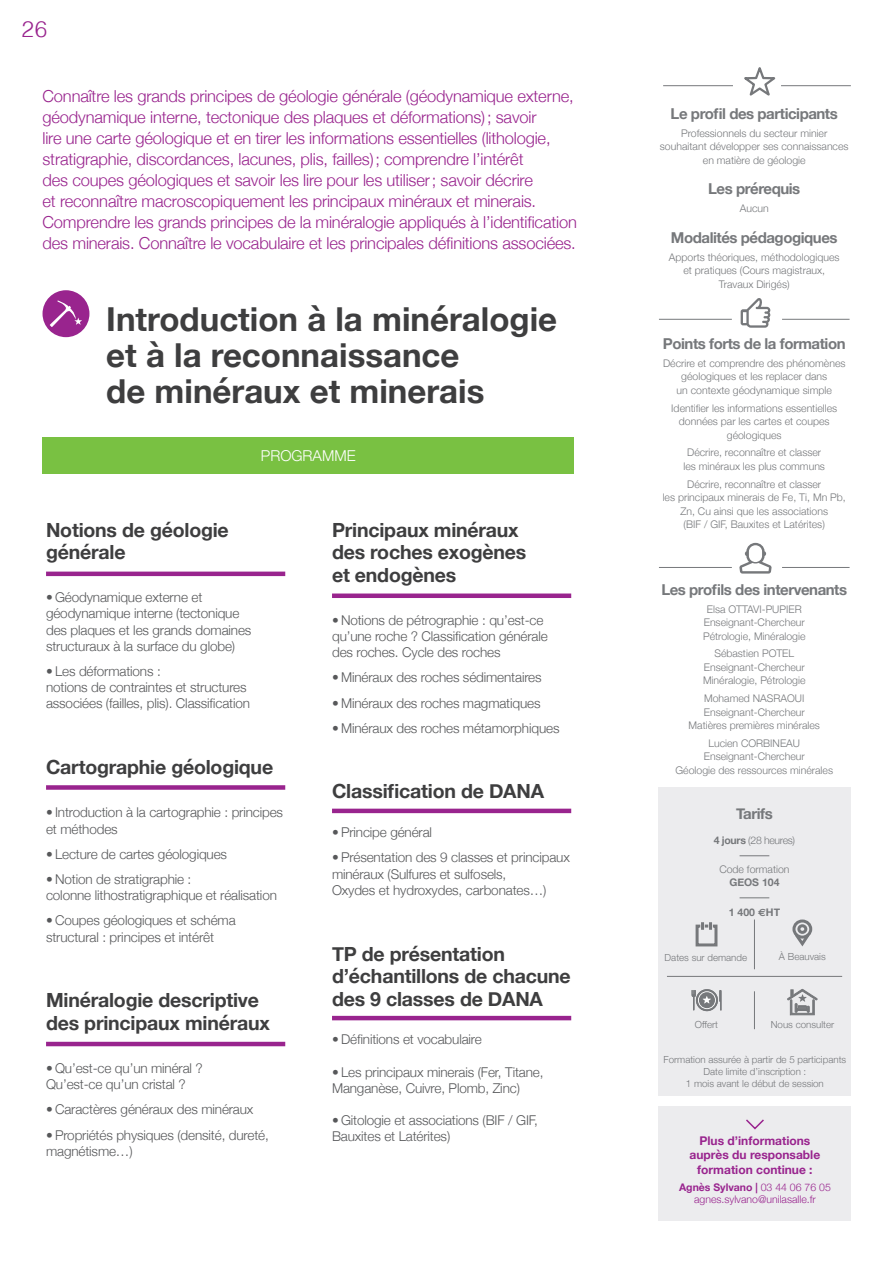
<style>
.page{position:relative;width:893px;height:1263px;background:#fff}
.page>*{position:absolute;margin:0;border:0;box-sizing:border-box;transform-origin:0 0}
.t1{font:700 33px/36px "Helvetica Neue";color:#3e3e3f}
.t2{font:300 22.5px "Helvetica";color:#99248e}
.t3{font:700 19.5px/22.5px "Helvetica Neue";letter-spacing:-.01em;color:#3e3e3f}
.t4{font:300 16.5px/21px "Helvetica Neue";letter-spacing:-.01em;color:#99248e}
.t5{font:700 15px "Helvetica Neue";letter-spacing:-.03em;color:#76787b}
.t6{font:300 15px "Helvetica Neue";color:#fff}
.t7{font:300 13.5px/16.2px "Helvetica Neue";letter-spacing:-.01em;color:#57585a}
.t8{font:700 12px/14.4px "Helvetica Neue";color:#99248e;text-align:center}
.t9{font:300 10.5px/13.5px "Helvetica Neue";color:#76787b;text-align:center}
.t10{font:300 10.5px/12.6px "Helvetica Neue";color:#99248e;text-align:center}
.t11{font:300 10.5px "Helvetica Neue";letter-spacing:-.03em;color:#76787b}
.t12{font:700 10.5px "Helvetica Neue";color:#76787b}
.t13{font:300 9.75px/11.7px "Helvetica Neue";color:#76787b;text-align:center}
.s1{font-weight:700}
.s2{font-family:"Euro Sans"}
</style>
<div class="page">
<div style="left:43px;top:437px;width:531px;height:36px;background:#79c142"></div>
<hr style="left:659px;top:319px;width:73px;height:1px;background:#76787b">
<hr style="left:782px;top:319px;width:68px;height:1px;background:#76787b">
<svg style="left:741px;top:298px;width:29px;height:30px"></svg>
<hr style="left:659px;top:567px;width:73px;height:1px;background:#76787b">
<hr style="left:782px;top:567px;width:68px;height:1px;background:#76787b">
<svg style="left:739px;top:543px;width:33px;height:31px"></svg>
<hr style="left:46px;top:572px;width:239px;height:4px;background:#99248e">
<div style="left:46px;top:785px;width:239px;height:5px;background:#99248e"></div>
<hr style="left:46px;top:1042px;width:239px;height:4px;background:#99248e">
<div style="left:332px;top:593px;width:239px;height:5px;background:#99248e"></div>
<hr style="left:332px;top:809px;width:239px;height:4px;background:#99248e">
<hr style="left:332px;top:1016px;width:239px;height:4px;background:#99248e">
<div style="left:43px;top:290px;width:46px;height:47px;background:#99248e;border-radius:50%"></div>
<svg style="left:50px;top:300px;width:32px;height:27px"></svg>
<hr style="left:663px;top:85px;width:70px;height:1px;background:#76787b">
<hr style="left:781px;top:85px;width:70px;height:1px;background:#76787b">
<svg style="left:744px;top:67px;width:32px;height:29px"></svg>
<div style="left:658px;top:787px;width:192px;height:308px;background:#ececee"></div>
<svg style="left:740px;top:855px;width:29px;height:1px"></svg>
<svg style="left:740px;top:897px;width:29px;height:1px"></svg>
<hr style="left:754px;top:991px;width:1px;height:38px;background:#76787b">
<hr style="left:667px;top:976px;width:175px;height:1px;background:#76787b">
<hr style="left:754px;top:919px;width:1px;height:50px;background:#76787b">
<svg style="left:787px;top:989px;width:31px;height:26px"></svg>
<svg style="left:692px;top:989px;width:29px;height:22px"></svg>
<svg style="left:695px;top:922px;width:23px;height:25px"></svg>
<div style="left:792px;top:919px;width:20px;height:20px;border:3px solid #76787b;border-radius:50%"></div>
<div style="left:797px;top:924px;width:10px;height:10px;border:3px solid #76787b;border-radius:50%"></div>
<svg style="left:792px;top:930px;width:20px;height:17px"></svg>
<div style="left:659px;top:1106px;width:192px;height:114px;background:#ececee"></div>
<svg style="left:746px;top:1119px;width:18px;height:11px"></svg>
<h2 class="t2" style="left:21px;top:10px;width:27px">26</h2>
<p class="t4" style="left:43px;top:84px;width:536px">Connaître les grands principes de géologie générale (géodynamique externe, géodynamique interne, tectonique des plaques et déformations); savoir<br>lire une carte géologique et en tirer les informations essentielles (lithologie, stratigraphie, discordances, lacunes, plis, failles); comprendre l’intérêt<br>des coupes géologiques et savoir les lire pour les utiliser; savoir décrire<br>et reconnaître macroscopiquement les principaux minéraux et minerais.<br>Comprendre les grands principes de la minéralogie appliqués à l’identification des minerais. Connaître le vocabulaire et les principales définitions associées.</p>
<h1 class="t1" style="left:106px;top:302px;width:452px">Introduction à la minéralogie et à la reconnaissance<br>de minéraux et minerais</h1>
<p class="t6" style="left:261px;top:443px;width:96px">PROGRAMME</p>
<h3 class="t3" style="left:46px;top:519px;width:184px">Notions de géologie générale</h3>
<p class="t7" style="left:46px;top:588px;width:207px">• Géodynamique externe et géodynamique interne (tectonique des plaques et les grands domaines structuraux à la surface du globe)</p>
<p class="t7" style="left:46px;top:662px;width:205px">• Les déformations :<br>notions de contraintes et structures associées (failles, plis). Classification</p>
<h3 class="t3" style="left:332px;top:519px;width:196px">Principaux minéraux des roches exogènes et endogènes</h3>
<p class="t7" style="left:332px;top:611px;width:217px">• Notions de pétrographie : qu’est-ce qu’une roche ? Classification générale des roches. Cycle des roches</p>
<p class="t7" style="left:332px;top:668px;width:211px">• Minéraux des roches sédimentaires</p>
<p class="t7" style="left:332px;top:694px;width:210px">• Minéraux des roches magmatiques</p>
<p class="t7" style="left:332px;top:719px;width:229px">• Minéraux des roches métamorphiques</p>
<h3 class="t3" style="left:46px;top:756px;width:229px">Cartographie géologique</h3>
<p class="t7" style="left:46px;top:803px;width:239px">• Introduction à la cartographie : principes et méthodes</p>
<p class="t7" style="left:46px;top:845px;width:183px">• Lecture de cartes géologiques</p>
<p class="t7" style="left:46px;top:870px;width:232px">• Notion de stratigraphie :<br>colonne lithostratigraphique et réalisation</p>
<p class="t7" style="left:46px;top:911px;width:191px">• Coupes géologiques et schéma structural : principes et intérêt</p>
<h3 class="t3" style="left:46px;top:989px;width:225px">Minéralogie descriptive des principaux minéraux</h3>
<p class="t7" style="left:46px;top:1059px;width:158px">• Qu’est-ce qu’un minéral ?<br>Qu’est-ce qu’un cristal ?</p>
<p class="t7" style="left:46px;top:1100px;width:209px">• Caractères généraux des minéraux</p>
<p class="t7" style="left:46px;top:1126px;width:224px">• Propriétés physiques (densité, dureté, magnétisme…)</p>
<h3 class="t3" style="left:332px;top:781px;width:213px">Classification de DANA</h3>
<p class="t7" style="left:332px;top:823px;width:102px">• Principe général</p>
<p class="t7" style="left:332px;top:848px;width:239px">• Présentation des 9 classes et principaux minéraux (Sulfures et sulfosels,<br>Oxydes et hydroxydes, carbonates…)</p>
<h3 class="t3" style="left:332px;top:943px;width:240px">TP de présentation d’échantillons de chacune des 9 classes de DANA</h3>
<p class="t7" style="left:332px;top:1030px;width:151px">• Définitions et vocabulaire</p>
<p class="t7" style="left:332px;top:1063px;width:213px">• Les principaux minerais (Fer, Titane,<br>Manganèse, Cuivre, Plomb, Zinc)</p>
<p class="t7" style="left:332px;top:1111px;width:207px">• Gitologie et associations (BIF / GIF,<br>Bauxites et Latérites)</p>
<p class="t5" style="left:671px;top:102px;width:169px">Le profil des participants</p>
<p class="t9" style="left:660px;top:125px;width:190px">Professionnels du secteur minier souhaitant développer ses connaissances en matière de géologie</p>
<p class="t5" style="left:708px;top:177px;width:94px">Les prérequis</p>
<p class="t9" style="left:740px;top:201px;width:30px">Aucun</p>
<p class="t5" style="left:671px;top:226px;width:168px">Modalités pédagogiques</p>
<p class="t9" style="left:669px;top:249px;width:172px">Apports théoriques, méthodologiques et pratiques (Cours magistraux,<br>Travaux Dirigés)</p>
<p class="t5" style="left:663px;top:332px;width:184px">Points forts de la formation</p>
<p class="t9" style="left:663px;top:356px;width:184px">Décrire et comprendre des phénomènes géologiques et les replacer dans<br>un contexte géodynamique simple</p>
<p class="t9" style="left:671px;top:400px;width:167px">Identifier les informations essentielles données par les cartes et coupes géologiques</p>
<p class="t9" style="left:683px;top:445px;width:143px">Décrire, reconnaître et classer les minéraux les plus communs</p>
<p class="t9" style="left:663px;top:476px;width:185px">Décrire, reconnaître et classer<br>les principaux minerais de Fe, Ti, Mn Pb, Zn, Cu ainsi que les associations<br>(BIF / GIF, Bauxites et Latérites)</p>
<p class="t5" style="left:661px;top:578px;width:187px">Les profils des intervenants</p>
<p class="t9" style="left:703px;top:601px;width:104px">Elsa OTTAVI-PUPIER<br>Enseignant-Chercheur<br>Pétrologie, Minéralogie</p>
<p class="t9" style="left:703px;top:646px;width:104px">Sébastien POTEL<br>Enseignant-Chercheur<br>Minéralogie, Pétrologie</p>
<p class="t9" style="left:689px;top:691px;width:133px">Mohamed NASRAOUI<br>Enseignant-Chercheur<br>Matières premières minérales</p>
<p class="t9" style="left:675px;top:736px;width:159px">Lucien CORBINEAU<br>Enseignant-Chercheur<br>Géologie des ressources minérales</p>
<p class="t5" style="left:736px;top:802px;width:38px">Tarifs</p>
<p class="t11" style="left:714px;top:831px;width:83px"><span class="s1">4 jours</span> (28 heures)</p>
<p class="t9" style="left:719px;top:862px;width:72px">Code formation</p>
<p class="t12" style="left:729px;top:874px;width:52px">GEOS 104</p>
<p class="t12" style="left:729px;top:904px;width:53px">1 400 <span class="s2">e</span>HT</p>
<p class="t13" style="left:665px;top:951px;width:84px">Dates sur demande</p>
<p class="t13" style="left:779px;top:949px;width:48px">À Beauvais</p>
<p class="t13" style="left:695px;top:1018px;width:25px">Offert</p>
<p class="t13" style="left:771px;top:1018px;width:65px">Nous consulter</p>
<p class="t13" style="left:663px;top:1053px;width:184px">Formation assurée à partir de 5 participants<br>Date limite d’inscription :<br>1 mois avant le début de session</p>
<p class="t8" style="left:690px;top:1134px;width:132px">Plus d’informations auprès du responsable formation continue :</p>
<p class="t10" style="left:679px;top:1180px;width:153px"><span class="s1">Agnès Sylvano |</span> 03 44 06 76 05 agnes.sylvano@unilasalle.fr</p>
</div>
